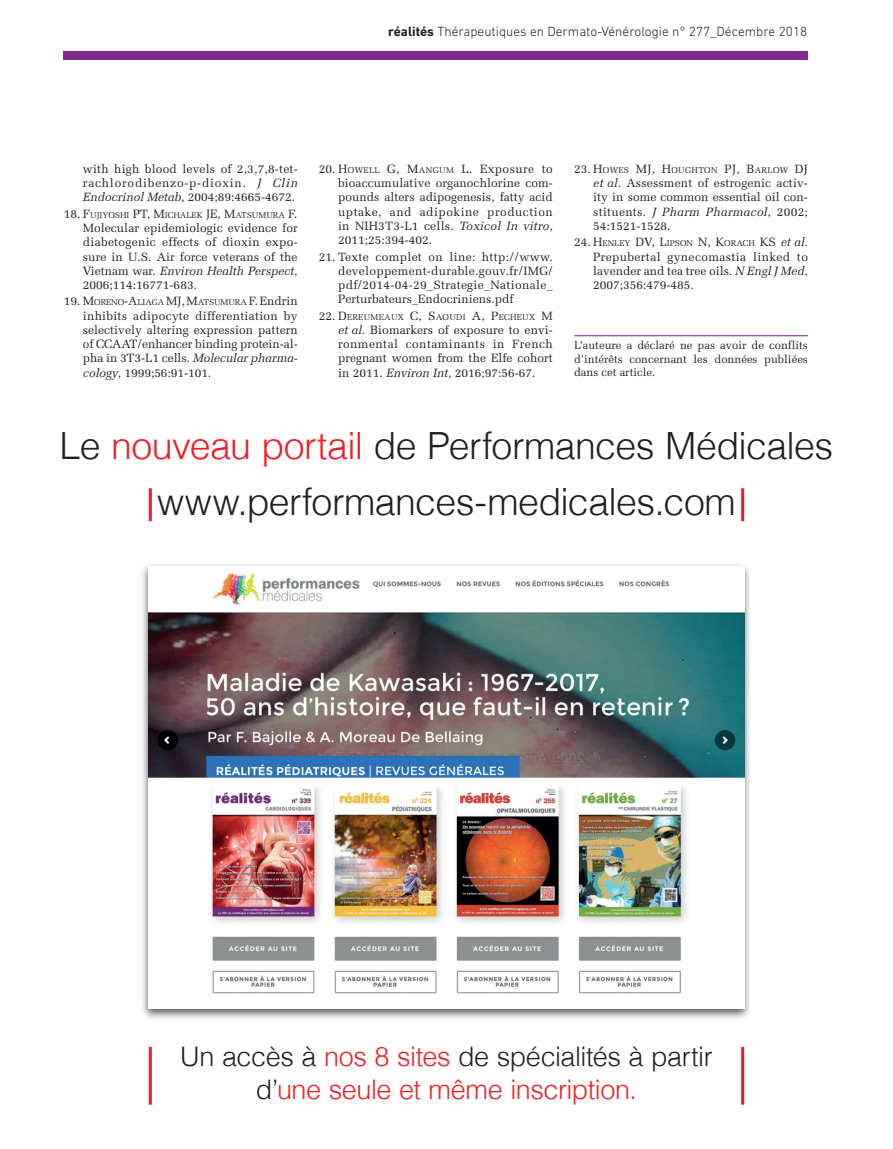
<style>
.page{position:relative;width:893px;height:1149px;background:#fff}
.page>*{position:absolute;margin:0;border:0;box-sizing:border-box;transform-origin:0 0}
.t1{font:300 37.5px "Helvetica";letter-spacing:-.015em;color:#231f20}
.t2{font:300 27px/32.4px "Helvetica";letter-spacing:-.015em;color:#ee1d23;text-align:center}
.t3{font:300 13.5px "DIN Next LT Pro";color:#231f20}
.t4{font:12px/14.2px "Melior";color:#231f20;text-align:justify}
._09__Conflit{font:11.25px/13.5px "Melior";color:#231f20;text-align:justify}
.t5{font:8.4px "Melior";color:#231f20}
.t6{font:8.4px "Melior";letter-spacing:.035em;color:#231f20}
.t7{font:8.4px "Melior";letter-spacing:.05em;color:#231f20}
.s1{font-weight:700}
.s2{font-style:italic}
.s3{font-size:12px}
.s4{font-style:italic;font-size:12px}
.s5{color:#ee1d23}
.s6{color:#231f20}
</style>
<div class="page">
<div style="left:63px;top:51px;width:744px;height:9px;background:#802990"></div>
<hr style="left:574px;top:335px;width:234px;height:1px;background:#802990">
<hr style="left:149px;top:488px;width:3px;height:33px;background:#ee1d23">
<hr style="left:741px;top:488px;width:3px;height:33px;background:#ee1d23">
<hr style="left:149px;top:1046px;width:3px;height:58px;background:#ee1d23">
<hr style="left:741px;top:1046px;width:3px;height:58px;background:#ee1d23">
<div style="left:140px;top:562px;width:612px;height:458px;background:#231f20;opacity:.75"></div>
<img style="left:149px;top:566px;width:595px;height:442px">
<p class="t3" style="left:388px;top:23px;width:421px"><span class="s1">réalités</span> Thérapeutiques en Dermato-Vénérologie n° 277_Décembre 2018</p>
<p class="t4" style="left:83px;top:162px;width:216px">with high blood levels of 2,3,7,8-tet&shy;rachlorodibenzo-p-dioxin. <span class="s2">J Clin Endocrinol Metab</span>, 2004;89:4665-4672.</p>
<p class="t5" style="left:64px;top:210px;width:235px"><span class="s3">18. F</span>UJIYOSHI <span class="s3">PT, M</span>ICHALEK <span class="s3">JE, M</span>ATSUMURA <span class="s3">F.</span></p>
<p class="t4" style="left:83px;top:221px;width:216px">Molecular epidemiologic evidence for diabetogenic effects of dioxin expo&shy;sure in U.S. Air force veterans of the Vietnam war. <span class="s2">Environ Health Perspect</span>, 2006;114:16771-683.</p>
<p class="t5" style="left:64px;top:297px;width:235px"><span class="s3">19. M</span>ORENO<span class="s3">-A</span>LIAGA <span class="s3">MJ, M</span>ATSUMURA <span class="s3">F.</span> <span class="s3">Endrin</span></p>
<p class="t4" style="left:83px;top:308px;width:216px">inhibits adipocyte differentiation by selectively altering expression pattern of CCAAT/enhancer binding protein-al&shy;pha in 3T3-L1 cells. <span class="s2">Molecular pharma&shy;cology</span>, 1999;56:91-101.</p>
<p class="t7" style="left:319px;top:165px;width:235px"><span class="s3">20. H</span>OWELL <span class="s3">G, M</span>ANGUM <span class="s3">L.</span> <span class="s3">Exposure to</span></p>
<p class="t4" style="left:338px;top:176px;width:216px">bioaccumulative organochlorine com&shy;pounds alters adipogenesis, fatty acid uptake, and adipokine production in NIH3T3-L1 cells. <span class="s2">Toxicol In vitro</span>, 2011;25:394-402.</p>
<p class="t4" style="left:338px;top:249px;width:216px;text-indent:-19px">21. Texte complet on line: http://www. developpement-durable.gouv.fr/IMG/ pdf/2014-04-29_Strategie_Nationale_ Perturbateurs_Endocriniens.pdf</p>
<p class="t6" style="left:319px;top:312px;width:235px"><span class="s3">22. D</span>EREUMEAUX <span class="s3">C, S</span>AOUDI <span class="s3">A, P</span>ECHEUX <span class="s3">M</span></p>
<p class="t4" style="left:338px;top:323px;width:216px"><span class="s2">et al.</span> Biomarkers of exposure to envi&shy;ronmental contaminants in French pregnant women from the Elfe cohort in 2011. <span class="s2">Environ Int</span>, 2016;97:56-67.</p>
<p class="t5" style="left:574px;top:165px;width:119px"><span class="s3">23. H</span>OWES <span class="s3">MJ, H</span>OUGHT</p>
<p class="t5" style="left:704px;top:165px;width:105px">ON <span class="s3">PJ, B</span>ARLOW <span class="s3">DJ</span></p>
<p class="t4" style="left:593px;top:176px;width:216px"><span class="s2">et al.</span> Assessment of estrogenic activ&shy;ity in some common essential oil con&shy;stituents. <span class="s2">J Pharm Pharmacol</span>, 2002; 54:1521-1528.</p>
<p class="t5" style="left:574px;top:238px;width:235px"><span class="s3">24. H</span>ENLEY <span class="s3">DV, L</span>IP SON <span class="s3">N, K</span>ORACH <span class="s3">KS</span> <span class="s4">et al.</span></p>
<p class="t4" style="left:593px;top:249px;width:216px">Prepubertal gynecomastia linked to lavender and tea tree oils. <span class="s2">N Engl J Med</span>, 2007;356:479-485.</p>
<p class="_09__Conflit" style="left:574px;top:338px;width:235px">L’auteure a déclaré ne pas avoir de conflits d’intérêts concernant les données publiées dans cet article.</p>
<p class="t1" style="left:60px;top:413px;width:775px">Le <span class="s5">nouveau portail</span> de Performances Médicales</p>
<p class="t1" style="left:157px;top:470px;width:580px">www.performances-medicales.com</p>
<p class="t2" style="left:180px;top:1038px;width:534px"><span class="s6">Un accès à</span> nos 8 sites <span class="s6">de spécialités à partir d’</span>une seule et même inscription.</p>
</div>
